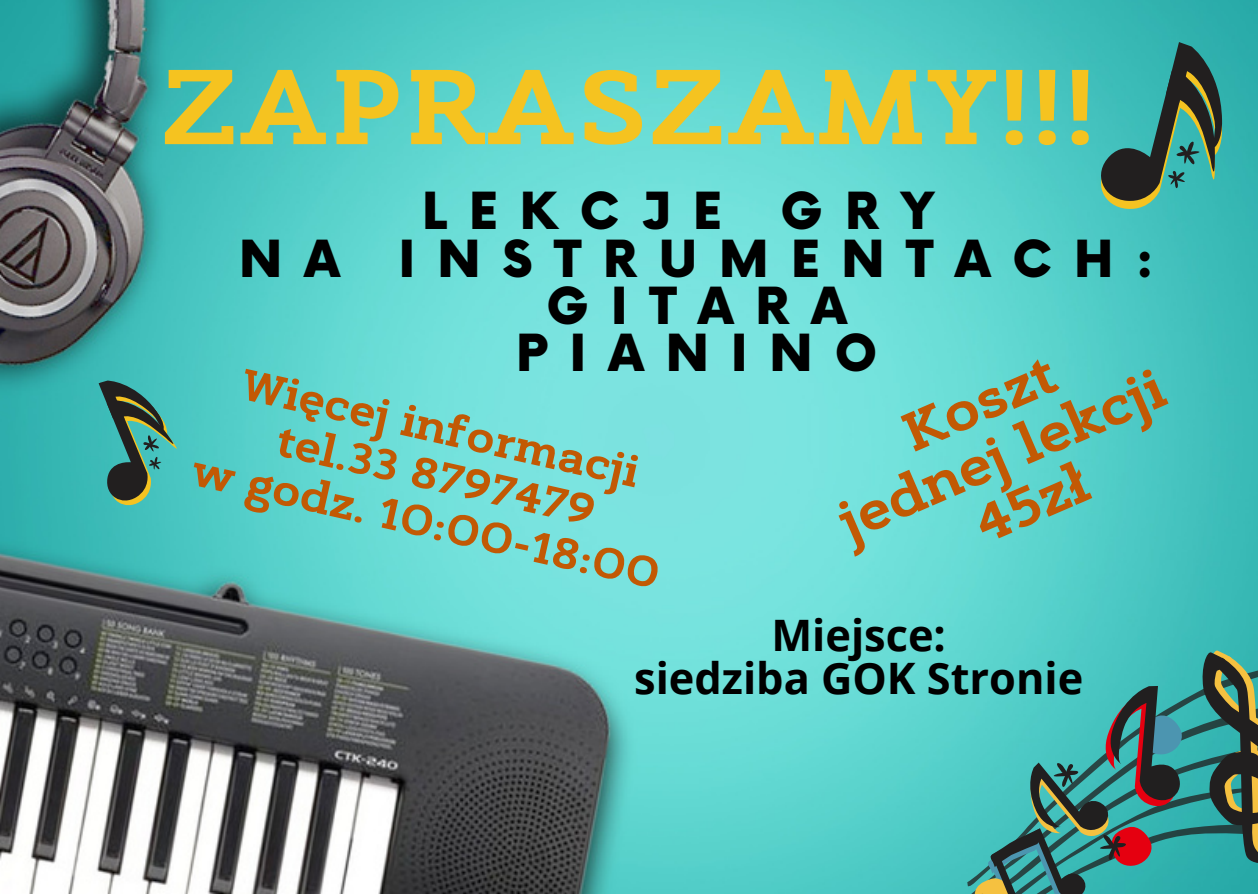
<style>
.page{position:relative;width:1258px;height:894px;background:#fff}
.page>*{position:absolute;margin:0;border:0;box-sizing:border-box;transform-origin:0 0}
.t1{font:900 102.6px "Sean Slab";letter-spacing:.02em;color:#f5c320}
.t2{font:900 52.8px/56.4px "Sean Slab";color:#c25904;text-align:center}
.t3{font:900 49.8px "Now";letter-spacing:.44em;color:#000}
.t4{font:700 43.2px/42.9px "Open Sans";color:#000;text-align:center}
.t5{font:900 42px/47.1px "Sean Slab";color:#c25904;text-align:center}
</style>
<div class="page">
<img style="left:0;top:0;width:1258px;height:893px">
<svg style="left:932px;top:666px;width:23px;height:220px;background:#56d0ca"></svg>
<svg style="left:939px;top:700px;width:16px;height:193px;background:#52cdc8"></svg>
<svg style="left:946px;top:734px;width:9px;height:159px"></svg>
<svg style="left:955px;top:636px;width:303px;height:257px;background:#469b95"></svg>
<svg style="left:1092px;top:42px;width:130px;height:169px;background:#3d8c81"></svg>
<svg style="left:49px;top:365px;width:146px;height:152px;background:#3fa59d"></svg>
<h1 class="t1" style="left:161px;top:72px;width:936px">ZAPRASZAMY!!!</h1>
<p class="t3" style="left:422px;top:184px;width:514px">LEKCJE GRY</p>
<p class="t3" style="left:239px;top:232px;width:916px">NA INSTRUMENTACH:</p>
<p class="t3" style="left:546px;top:279px;width:302px">GITARA</p>
<p class="t3" style="left:516px;top:326px;width:362px">PIANINO</p>
<p class="t2" style="left:812px;top:453px;width:350px;rotate:-23deg">Koszt jednej lekcji<br>45zł</p>
<p class="t5" style="left:218px;top:359px;width:480px;rotate:13deg">Więcej informacji tel.33 8797479<br>w godz. 10:00-18:00</p>
<p class="t4" style="left:634px;top:613px;width:450px">Miejsce:<br>siedziba GOK Stronie</p>
</div>
